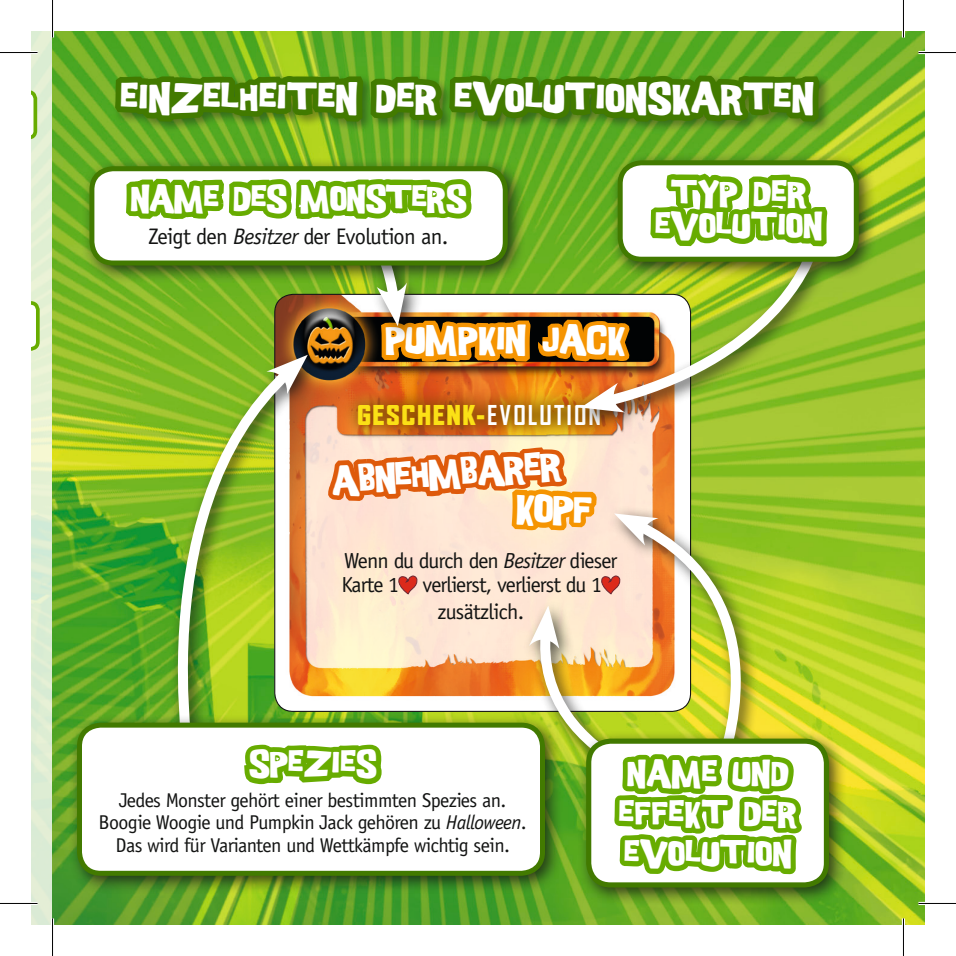
<style>
.page{position:relative;width:956px;height:956px;background:#fff}
.page>*{position:absolute;margin:0;border:0;box-sizing:border-box;transform-origin:0 0}
.t1{font:34.5px "Good Girl";letter-spacing:.02em;color:#fff}
.t2{font:32.5px "Good Girl";letter-spacing:.01em;color:#fff}
.t3{font:30px/40px "Good Girl";letter-spacing:.02em;color:#fff}
.t4{font:30px "Good Girl";color:#fff}
.t5{font:900 26.25px "Agency FB";letter-spacing:.08em;color:#fbe116}
.t6{font:22.5px "Officina Sans";letter-spacing:-.03em;color:#131413}
.t7{font:21.75px/24px "Officina Sans";letter-spacing:-.04em;color:#131413}
.t8{font:20px/22.5px "Officina Sans";letter-spacing:-.03em;color:#131413;text-align:center}
.s1{font-style:italic}
.s2{font-weight:700;color:#fff}
</style>
<div class="page">
<img style="left:52px;top:31px;width:872px;height:893px">
<div style="left:81px;top:157px;width:445px;height:127px;background:#131413;opacity:.75"></div>
<svg style="left:92px;top:169px;width:413px;height:94px"></svg>
<div style="left:609px;top:151px;width:268px;height:129px;background:#131413;opacity:.75"></div>
<div style="left:620px;top:163px;width:236px;height:96px;background:#fff;border-radius:21px"></div>
<div style="left:617px;top:160px;width:241px;height:102px;border:5px solid #427a00;border-radius:21px"></div>
<div style="left:68px;top:713px;width:495px;height:180px;background:#131413;opacity:.75"></div>
<div style="left:79px;top:725px;width:463px;height:148px;background:#fff;border-radius:21px"></div>
<div style="left:577px;top:729px;width:270px;height:177px;background:#131413;opacity:.75"></div>
<svg style="left:31px;top:90px;width:6px;height:50px"></svg>
<svg style="left:31px;top:301px;width:9px;height:50px"></svg>
<img style="left:109px;top:31px;width:723px;height:893px">
<hr style="left:918px;top:51px;width:37px;height:3px;background:#fff">
<hr style="left:918px;top:901px;width:37px;height:3px;background:#fff">
<hr style="left:51px;top:0;width:3px;height:37px;background:#fff">
<hr style="left:51px;top:918px;width:3px;height:37px;background:#fff">
<hr style="left:901px;top:0;width:3px;height:37px;background:#fff">
<hr style="left:901px;top:918px;width:3px;height:37px;background:#fff">
<hr style="left:0;top:52px;width:38px;height:1px;background:#000">
<hr style="left:918px;top:52px;width:37px;height:1px;background:#000">
<hr style="left:0;top:902px;width:38px;height:1px;background:#000">
<hr style="left:918px;top:902px;width:37px;height:1px;background:#000">
<hr style="left:52px;top:0;width:1px;height:37px;background:#000">
<hr style="left:52px;top:918px;width:1px;height:37px;background:#000">
<hr style="left:902px;top:0;width:1px;height:37px;background:#000">
<hr style="left:902px;top:918px;width:1px;height:37px;background:#000">
<h1 class="t1" style="left:121px;top:81px;width:694px">EINZELHEITEN DER EVOLUTIONSKARTEN</h1>
<h3 class="t4" style="left:131px;top:184px;width:337px">NAME DES MONSTERS</h3>
<p class="t6" style="left:149px;top:223px;width:301px">Zeigt den <span class="s1">Besitzer</span> der Evolution an.</p>
<h2 class="t2" style="left:385px;top:324px;width:241px">PUMPKIN JACK</h2>
<h3 class="t5" style="left:357px;top:400px;width:245px">GESCHENK-<span class="s2">EVOLUTION</span></h3>
<h2 class="t2" style="left:331px;top:466px;width:231px;rotate:-4deg">ABNEHMBARER</h2>
<h1 class="t1" style="left:516px;top:491px;width:78px;rotate:2deg">KOPF</h1>
<p class="t7" style="left:341px;top:549px;width:277px">Wenn du durch den <span class="s1">Besitzer</span> dieser<br>Karte 1 verlierst, verlierst du 1</p>
<p class="t7" style="left:437px;top:599px;width:88px">zusätzlich.</p>
<h3 class="t3" style="left:655px;top:178px;width:169px;line-height:32.5px;text-align:center">TYP DER<br>EVOLUTION</h3>
<h3 class="t3" style="left:249px;top:745px;width:129px">SPEZIES</h3>
<p class="t8" style="left:99px;top:788px;width:429px">Jedes Monster gehört einer bestimmten Spezies an.<br>Boogie Woogie und Pumpkin Jack gehören zu <span class="s1">Halloween</span>.<br>Das wird für Varianten und Wettkämpfe wichtig sein.</p>
<h3 class="t3" style="left:619px;top:754px;width:179px">NAME UND<br>EFFEKT DER<br>EVOLUTION</h3>
</div>
